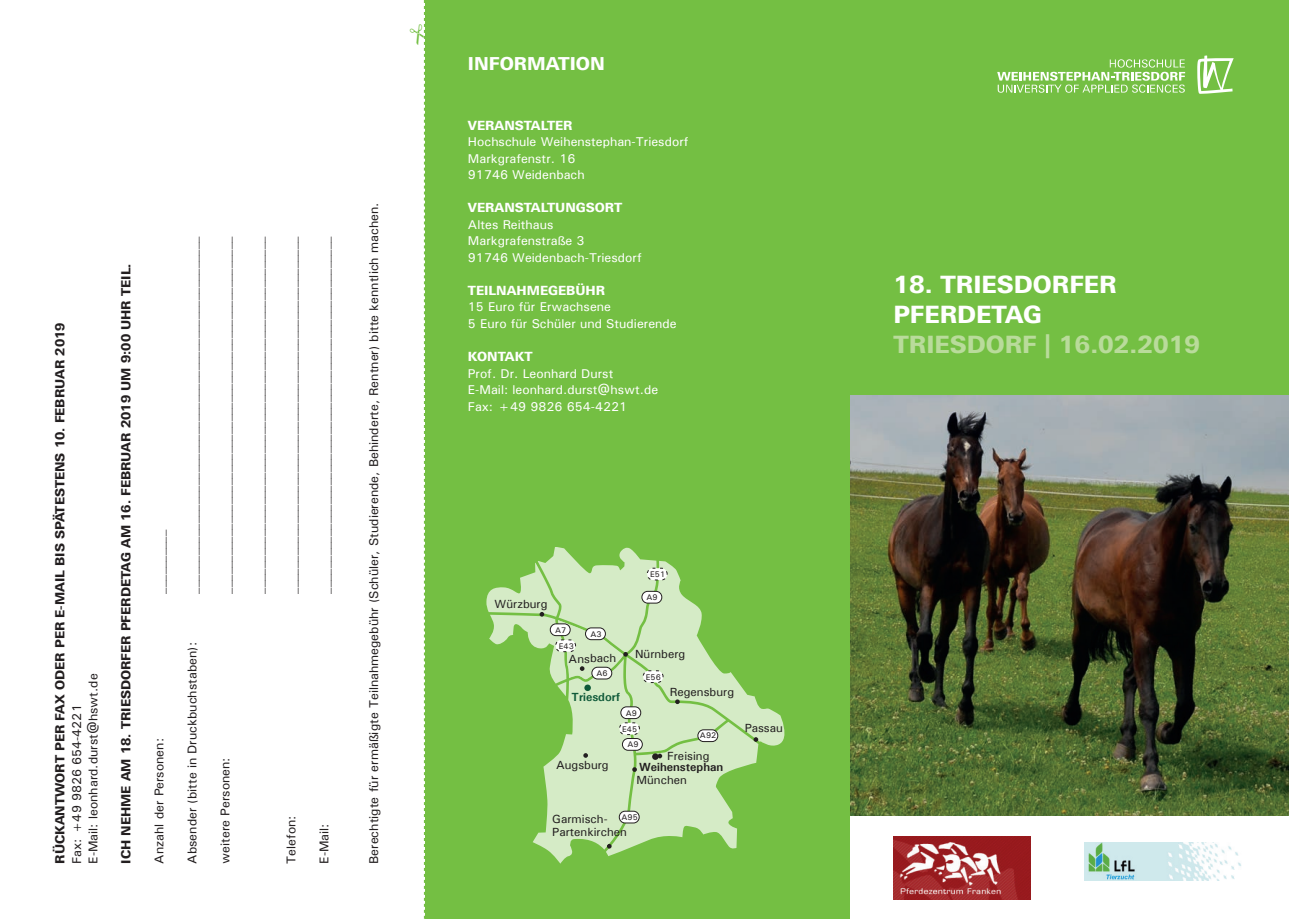
<style>
.page{position:relative;width:1289px;height:919px;background:#fff}
.page>*{position:absolute;margin:0;border:0;box-sizing:border-box;transform-origin:0 0}
.t1{font:800 24px/30px "Linotype Univers 730";color:#fff}
.t2{font:800 24px "Linotype Univers 730";color:#b9db9b}
.t3{font:800 18px "Linotype Univers 730";color:#fff}
.t4{font:12.75px/16.5px "Univers";color:#231f20}
.t5{font:12.75px/16.5px "Univers";color:#fff}
.t6{font:800 12.75px "Linotype Univers 730";color:#231f20}
.t7{font:800 12.75px "Linotype Univers 730";color:#fff}
.t8{font:11.85px/13.8px "Univers";color:#231f20}
.t9{font:700 11.85px "Univers";color:#231f20}
.t10{font:700 11.85px "Univers";color:#0f5939}
.t11{font:8.1px/15.5px "Univers";color:#231f20;text-align:right}
</style>
<div class="page">
<div style="left:425px;top:0;width:863px;height:918px;background:#74bf43"></div>
<svg style="left:1197px;top:55px;width:36px;height:39px"></svg>
<svg style="left:997px;top:59px;width:188px;height:34px"></svg>
<img style="left:850px;top:395px;width:438px;height:421px">
<div style="left:850px;top:816px;width:438px;height:102px;background:#fff"></div>
<img style="left:1084px;top:842px;width:157px;height:38px">
<img style="left:893px;top:836px;width:137px;height:63px">
<svg style="left:486px;top:547px;width:298px;height:316px"></svg>
<div style="left:550px;top:623px;width:20px;height:13px;background:#fff;border:1px solid #231f20;border-radius:6px"></div>
<div style="left:585px;top:627px;width:20px;height:13px;background:#fff;border:1px solid #231f20;border-radius:6px"></div>
<div style="left:591px;top:666px;width:21px;height:13px;background:#fff;border:1px solid #231f20;border-radius:6px"></div>
<div style="left:620px;top:706px;width:21px;height:12px;background:#fff;border:1px solid #231f20;border-radius:6px"></div>
<div style="left:641px;top:591px;width:21px;height:12px;background:#fff;border:1px solid #231f20;border-radius:6px"></div>
<div style="left:642px;top:670px;width:21px;height:12px;background:#fff;border:1px dashed #231f20;border-radius:6px"></div>
<div style="left:619px;top:722px;width:20px;height:12px;background:#fff;border:1px dashed #231f20;border-radius:6px"></div>
<div style="left:622px;top:738px;width:20px;height:12px;background:#fff;border:1px solid #231f20;border-radius:6px"></div>
<div style="left:619px;top:810px;width:20px;height:13px;background:#fff;border:1px solid #231f20;border-radius:6px"></div>
<div style="left:697px;top:729px;width:21px;height:12px;background:#fff;border:1px solid #231f20;border-radius:6px"></div>
<div style="left:555px;top:639px;width:21px;height:13px;background:#fff;border:1px dashed #231f20;border-radius:6px"></div>
<div style="left:647px;top:568px;width:20px;height:12px;background:#fff;border:1px dashed #231f20;border-radius:6px"></div>
<svg style="left:423px;top:0;width:2px;height:918px"></svg>
<p class="t6" style="left:52px;top:863px;width:543px;rotate:-90deg">RÜCKANTWORT PER FAX ODER PER E-MAIL BIS SPÄTESTENS 10. FEBRUAR 2019</p>
<p class="t4" style="left:68px;top:863px;width:192px;rotate:-90deg">Fax: +49 9826 654-4221<br>E-Mail: leonhard.durst@hswt.de</p>
<p class="t6" style="left:118px;top:863px;width:601px;rotate:-90deg">ICH NEHME AM 18. TRIESDORFER PFERDETAG AM 16. FEBRUAR 2019 UM 9:00 UHR TEIL.</p>
<p class="t4" style="left:151px;top:593px;width:65px;rotate:-90deg">__________</p>
<p class="t4" style="left:151px;top:863px;width:127px;rotate:-90deg">Anzahl der Personen:</p>
<p class="t4" style="left:184px;top:593px;width:359px;rotate:-90deg">________________________________________________________</p>
<p class="t4" style="left:184px;top:863px;width:223px;rotate:-90deg">Absender (bitte in Druckbuchstaben):</p>
<p class="t4" style="left:217px;top:593px;width:359px;rotate:-90deg">________________________________________________________</p>
<p class="t4" style="left:250px;top:593px;width:358px;rotate:-90deg">________________________________________________________</p>
<p class="t4" style="left:283px;top:593px;width:358px;rotate:-90deg">________________________________________________________</p>
<p class="t4" style="left:217px;top:863px;width:108px;rotate:-90deg">weitere Personen:</p>
<p class="t4" style="left:283px;top:863px;width:50px;rotate:-90deg">Telefon:</p>
<p class="t4" style="left:316px;top:593px;width:358px;rotate:-90deg">________________________________________________________</p>
<p class="t4" style="left:316px;top:863px;width:42px;rotate:-90deg">E-Mail:</p>
<p class="t4" style="left:365px;top:863px;width:662px;rotate:-90deg">Berechtigte für ermäßigte Teilnahmegebühr (Schüler, Studierende, Behinderte, Rentner) bitte kenntlich machen.</p>
<h2 class="t3" style="left:468px;top:52px;width:138px">INFORMATION</h2>
<p class="t7" style="left:468px;top:117px;width:106px">VERANSTALTER</p>
<p class="t5" style="left:468px;top:133px;width:222px">Hochschule Weihenstephan-Triesdorf<br>Markgrafenstr. 16<br>91746 Weidenbach</p>
<p class="t7" style="left:468px;top:200px;width:156px">VERANSTALTUNGSORT</p>
<p class="t5" style="left:468px;top:216px;width:175px">Altes Reithaus<br>Markgrafenstraße 3<br>91746 Weidenbach-Triesdorf</p>
<p class="t7" style="left:468px;top:282px;width:139px">TEILNAHMEGEBÜHR</p>
<p class="t5" style="left:468px;top:298px;width:210px">15 Euro für Erwachsene<br>5 Euro für Schüler und Studierende</p>
<p class="t7" style="left:468px;top:348px;width:66px">KONTAKT</p>
<p class="t5" style="left:468px;top:364px;width:192px">Prof. Dr. Leonhard Durst<br>E-Mail: leonhard.durst@hswt.de<br>Fax: +49 9826 654-4221</p>
<p class="t8" style="left:494px;top:597px;width:54px">Würzburg</p>
<p class="t11" style="left:650px;top:566px;width:16px">E51</p>
<p class="t11" style="left:555px;top:622px;width:13px">A7</p>
<p class="t11" style="left:590px;top:626px;width:13px">A3</p>
<p class="t11" style="left:596px;top:665px;width:13px">A6</p>
<p class="t11" style="left:559px;top:638px;width:16px">E43</p>
<p class="t8" style="left:568px;top:651px;width:49px">Ansbach</p>
<p class="t10" style="left:571px;top:690px;width:50px">Triesdorf</p>
<p class="t11" style="left:646px;top:589px;width:13px">A9</p>
<p class="t8" style="left:635px;top:646px;width:52px">Nürnberg</p>
<p class="t11" style="left:646px;top:669px;width:16px">E56</p>
<p class="t8" style="left:669px;top:684px;width:66px">Regensburg</p>
<p class="t8" style="left:556px;top:758px;width:54px">Augsburg</p>
<p class="t11" style="left:626px;top:704px;width:13px">A9</p>
<p class="t11" style="left:622px;top:721px;width:18px">E45<br>A9</p>
<p class="t11" style="left:700px;top:727px;width:18px">A92</p>
<p class="t8" style="left:667px;top:749px;width:44px">Freising</p>
<p class="t9" style="left:639px;top:759px;width:86px">Weihenstephan</p>
<p class="t8" style="left:636px;top:773px;width:52px">München</p>
<p class="t11" style="left:621px;top:809px;width:18px">A95</p>
<p class="t8" style="left:552px;top:811px;width:76px">Garmisch-<br>Partenkirchen</p>
<p class="t8" style="left:744px;top:720px;width:40px">Passau</p>
<h1 class="t1" style="left:893px;top:269px;width:225px">18. TRIESDORFER<br>PFERDETAG</h1>
<h1 class="t2" style="left:893px;top:330px;width:308px">TRIESDORF | 16.02.2019</h1>
</div>
